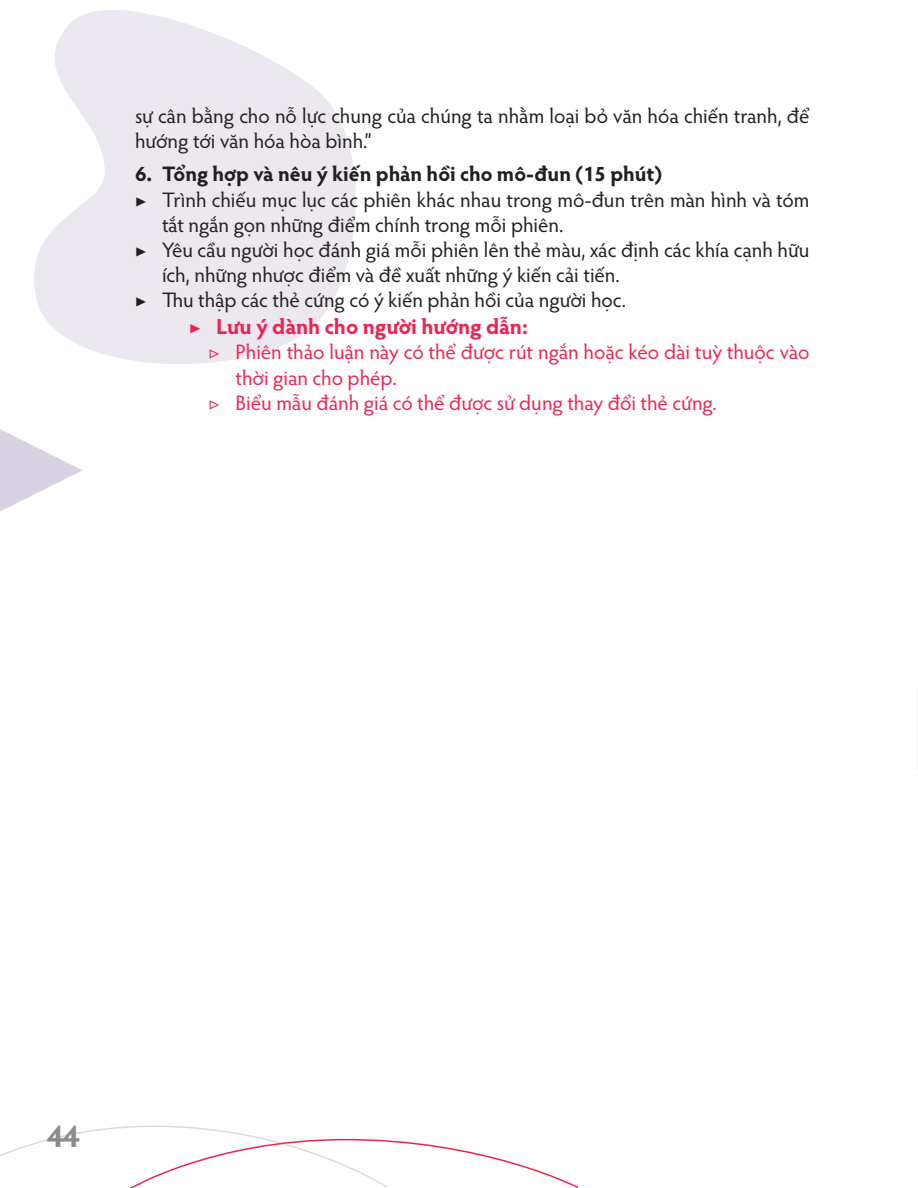
<style>
.page{position:relative;width:918px;height:1188px;background:#fff}
.page>*{position:absolute;margin:0;border:0;box-sizing:border-box;transform-origin:0 0}
.t1{font:700 31.5px "Hypatia Sans Pro";color:#8a8c8f}
.t2{font:700 21.75px "Hypatia Sans Pro";color:#ed2452}
.t3{font:21px/25.2px "Hypatia Sans Pro";color:#231f20}
.t4{font:21px/26.1px "Hypatia Sans Pro";color:#ed2452}
.t5{font:700 21px "Hypatia Sans Pro";color:#231f20}
.s1{font-weight:400}
.s2{font-size:21.75px}
</style>
<div class="page">
<svg style="left:34px;top:10px;width:322px;height:354px;fill:#ebe8f0"></svg>
<svg style="left:0;top:1125px;width:579px;height:63px"></svg>
<svg style="left:0;top:429px;width:82px;height:83px"></svg>
<hr style="left:917px;top:688px;width:1px;height:83px;background:#d7d1e1">
<p class="t3" style="left:135px;top:102px;width:676px">sự cân bằng cho nỗ lực chung của chúng ta nhằm loại bỏ văn hóa chiến tranh, để hướng tới văn hóa hòa bình.”</p>
<p class="t5" style="left:135px;top:159px;width:529px">6. Tổng hợp và nêu ý kiến phản hồi cho mô-đun (15 phút)</p>
<p class="t3" style="left:162px;top:186px;width:649px;text-indent:-27px">▶ Trình chiếu mục lục các phiên khác nhau trong mô-đun trên màn hình và tóm tắt ngắn gọn những điểm chính trong mỗi phiên.</p>
<p class="t3" style="left:162px;top:237px;width:649px;text-indent:-27px">▶ Yêu cầu người học đánh giá mỗi phiên lên thẻ màu, xác định các khía cạnh hữu ích, những nhược điểm và đề xuất những ý kiến cải tiến.</p>
<p class="t3" style="left:135px;top:287px;width:493px">▶ Thu thập các thẻ cứng có ý kiến phản hồi của người học.</p>
<p class="t2" style="left:189px;top:311px;width:341px"><span class="s1">▶</span> Lưu ý dành cho người hướng dẫn:</p>
<p class="t4" style="left:236px;top:338px;width:576px;text-indent:-27px">▷ Phiên thảo luận này có thể được rút ngắn hoặc kéo dài tuỳ thuộc vào thời gian cho phép<span class="s2">.</span></p>
<p class="t4" style="left:209px;top:389px;width:510px">▷ Biểu mẫu đánh giá có thể được sử dụng thay đổi thẻ cứng.</p>
<h1 class="t1" style="left:47px;top:1113px;width:29px">44</h1>
</div>
